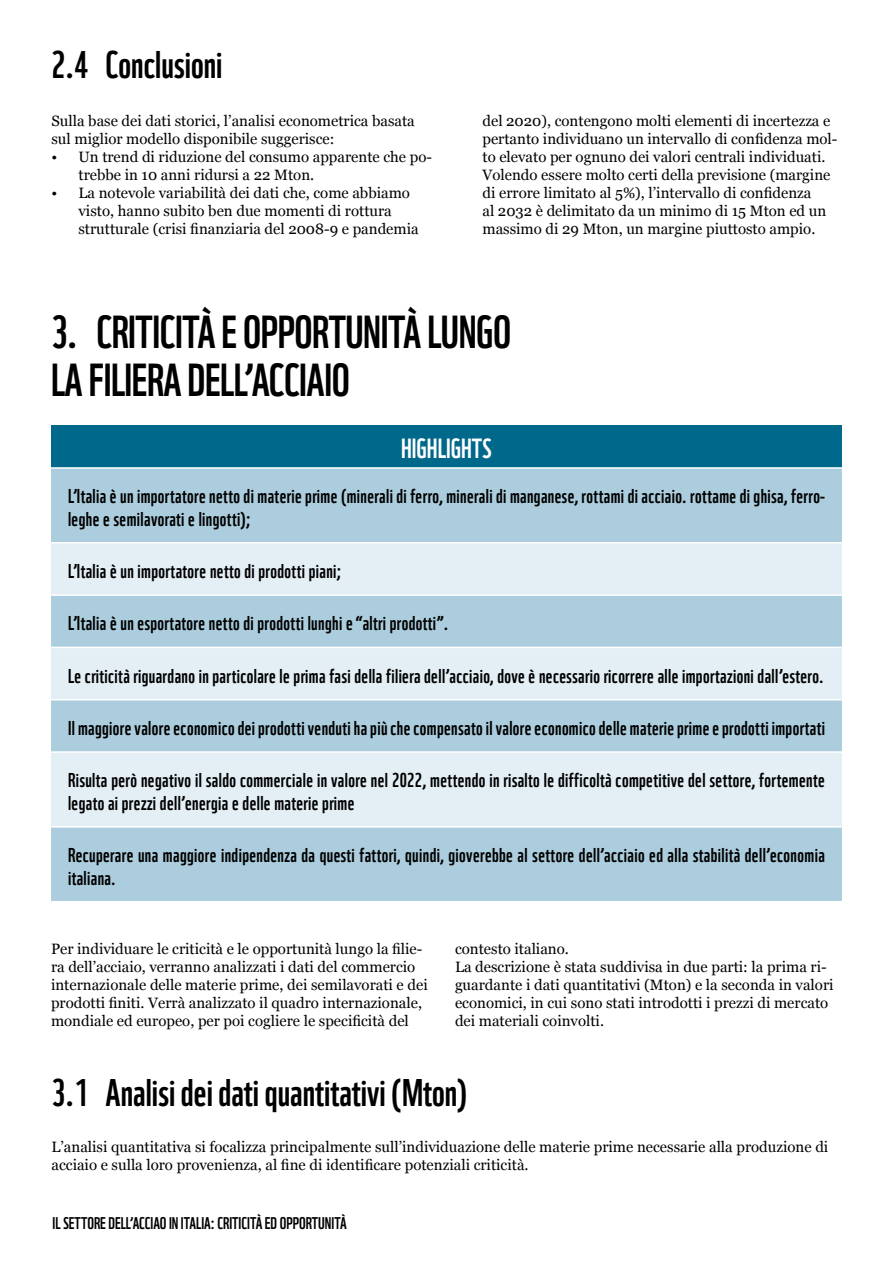
<style>
.page{position:relative;width:893px;height:1263px;background:#fff}
.page>*{position:absolute;margin:0;border:0;box-sizing:border-box;transform-origin:0 0}
.t1{font:45px/48px "WWF";letter-spacing:-.01em;color:#000}
.t2{font:37.5px "WWF";color:#000}
.t3{font:27px "WWF";color:#fff}
.t4{font:19.5px/22.5px "WWF";letter-spacing:.02em;color:#000}
.t5{font:16.5px "WWF";color:#000}
.t6{font:15px/18px "Georgia";color:#000}
</style>
<div class="page">
<div style="left:51px;top:425px;width:791px;height:43px;background:#00688b"></div>
<div style="left:51px;top:469px;width:791px;height:432px;background:#abcddd"></div>
<svg style="left:51px;top:543px;width:791px;height:283px;background:#cee2ec"></svg>
<hr style="left:51px;top:467px;width:791px;height:2px;background:#fff">
<hr style="left:51px;top:542px;width:791px;height:1px;background:#fff">
<hr style="left:51px;top:594px;width:791px;height:2px;background:#fff">
<hr style="left:51px;top:647px;width:791px;height:1px;background:#fff">
<hr style="left:51px;top:699px;width:791px;height:1px;background:#fff">
<hr style="left:51px;top:751px;width:791px;height:2px;background:#fff">
<hr style="left:51px;top:826px;width:791px;height:1px;background:#fff">
<h2 class="t2" style="left:52px;top:35px;width:172px">2.4 Conclusioni</h2>
<p class="t6" style="left:52px;top:111px;width:365px">Sulla base dei dati storici, l’analisi econometrica basata sul miglior modello disponibile suggerisce:</p>
<p class="t6" style="left:79px;top:147px;width:355px;text-indent:-27px">• Un trend di riduzione del consumo apparente che po&shy;trebbe in 10 anni ridursi a 22 Mton.</p>
<p class="t6" style="left:79px;top:183px;width:342px;text-indent:-27px">• La notevole variabilità dei dati che, come abbiamo visto, hanno subito ben due momenti di rottura strutturale (crisi finanziaria del 2008-9 e pandemia</p>
<p class="t6" style="left:482px;top:111px;width:357px">del 2020), contengono molti elementi di incertezza e pertanto individuano un intervallo di confidenza mol&shy;to elevato per ognuno dei valori centrali individuati.<br>Volendo essere molto certi della previsione (margine di errore limitato al 5%), l’intervallo di confidenza<br>al 2032 è delimitato da un minimo di 15 Mton ed un massimo di 29 Mton, un margine piuttosto ampio.</p>
<h1 class="t1" style="left:51px;top:304px;width:462px">3. CRITICITÀ E OPPORTUNITÀ LUNGO<br>LA FILIERA DELL’ACCIAIO</h1>
<h3 class="t3" style="left:401px;top:427px;width:92px">HIGHLIGHTS</h3>
<h3 class="t4" style="left:68px;top:483px;width:759px">L’Italia è un importatore netto di materie prime (minerali di ferro, minerali di manganese, rottami di acciaio. rottame di ghisa, ferro&shy;leghe e semilavorati e lingotti);</h3>
<h3 class="t4" style="left:68px;top:558px;width:275px">L’Italia è un importatore netto di prodotti piani;</h3>
<h3 class="t4" style="left:68px;top:610px;width:382px">L’Italia è un esportatore netto di prodotti lunghi e “altri prodotti”.</h3>
<h3 class="t4" style="left:68px;top:662px;width:757px">Le criticità riguardano in particolare le prima fasi della filiera dell’acciaio, dove è necessario ricorrere alle importazioni dall’estero.</h3>
<h3 class="t4" style="left:68px;top:715px;width:759px">Il maggiore valore economico dei prodotti venduti ha più che compensato il valore economico delle materie prime e prodotti importati</h3>
<h3 class="t4" style="left:68px;top:767px;width:758px">Risulta però negativo il saldo commerciale in valore nel 2022, mettendo in risalto le difficoltà competitive del settore, fortemente legato ai prezzi dell’energia e delle materie prime</h3>
<h3 class="t4" style="left:68px;top:842px;width:758px">Recuperare una maggiore indipendenza da questi fattori, quindi, gioverebbe al settore dell’acciaio ed alla stabilità dell’economia italiana.</h3>
<p class="t6" style="left:51px;top:939px;width:378px">Per individuare le criticità e le opportunità lungo la filie&shy;ra dell’acciaio, verranno analizzati i dati del commercio internazionale delle materie prime, dei semilavorati e dei prodotti finiti. Verrà analizzato il quadro internazionale, mondiale ed europeo, per poi cogliere le specificità del</p>
<p class="t6" style="left:455px;top:939px;width:380px">contesto italiano.<br>La descrizione è stata suddivisa in due parti: la prima ri&shy;guardante i dati quantitativi (Mton) e la seconda in valori economici, in cui sono stati introdotti i prezzi di mercato dei materiali coinvolti.</p>
<h2 class="t2" style="left:52px;top:1063px;width:417px">3.1 Analisi dei dati quantitativi (Mton)</h2>
<p class="t6" style="left:52px;top:1137px;width:778px">L’analisi quantitativa si focalizza principalmente sull’individuazione delle materie prime necessarie alla produzione di acciaio e sulla loro provenienza, al fine di identificare potenziali criticità.</p>
<p class="t5" style="left:53px;top:1210px;width:296px">IL SETTORE DELL’ACCIAO IN ITALIA: CRITICITÀ ED OPPORTUNITÀ</p>
</div>
